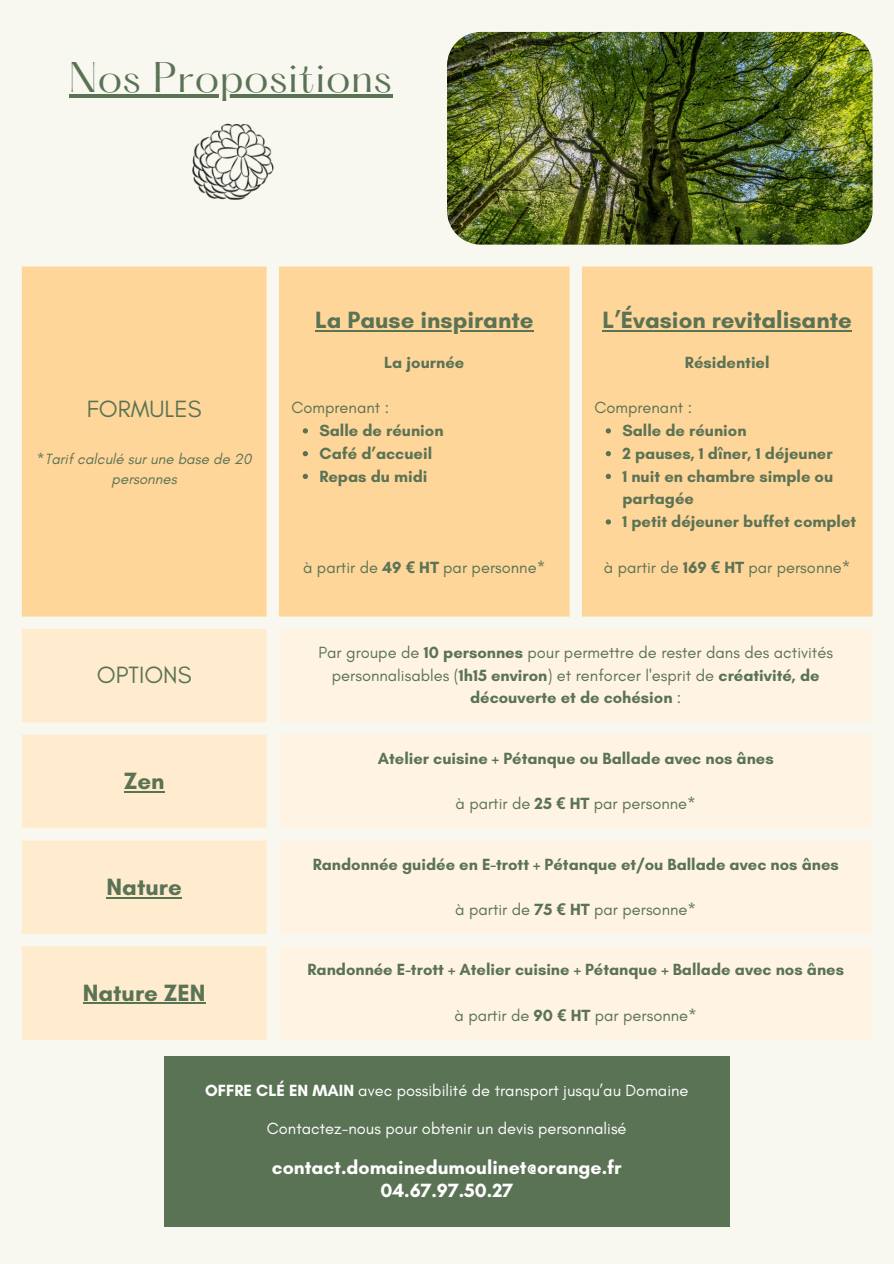
<style>
.page{position:relative;width:894px;height:1264px;background:#fff}
.page>*{position:absolute;margin:0;border:0;box-sizing:border-box;transform-origin:0 0}
.t1{font:37.5px "Hatton";letter-spacing:.02em;color:#5b7355}
.t2{font:700 24px "Glacial Indifference";color:#5b7355}
.t3{font:24px "Glacial Indifference";color:#5b7355}
.t4{font:700 19.5px/22.5px "Glacial Indifference";color:#fff;text-align:center}
.t5{font:700 16.5px/22.8px "Glacial Indifference";color:#5b7355}
.t6{font:16.5px/22.8px "Glacial Indifference";color:#5b7355;text-align:center}
.t7{font:16.5px "Glacial Indifference";color:#fff}
.t8{font:italic 15px/20.1px "Glacial Indifference";color:#5b7355;text-align:center}
.s1{font-weight:700}
.s2{font-family:"Noto Sans";font-weight:700}
</style>
<div class="page">
<div style="left:0;top:0;width:893px;height:1263px;background:#f8f8f1"></div>
<img style="left:447px;top:32px;width:425px;height:213px;border-radius:34px">
<img style="left:192px;top:123px;width:82px;height:77px">
<div style="left:164px;top:1056px;width:565px;height:170px;background:#5b7355"></div>
<div style="left:22px;top:266px;width:850px;height:350px;background:#ffd699"></div>
<svg style="left:22px;top:629px;width:244px;height:410px;background:#feecd0"></svg>
<svg style="left:279px;top:629px;width:593px;height:410px;fill:#fff4e3"></svg>
<hr style="left:315px;top:330px;width:218px;height:2px;background:#5b7355">
<svg style="left:302px;top:428px;width:6px;height:5px"></svg>
<svg style="left:302px;top:451px;width:6px;height:5px"></svg>
<svg style="left:302px;top:474px;width:6px;height:5px"></svg>
<hr style="left:602px;top:330px;width:249px;height:2px;background:#5b7355">
<svg style="left:605px;top:428px;width:5px;height:5px"></svg>
<svg style="left:605px;top:451px;width:5px;height:5px"></svg>
<svg style="left:605px;top:474px;width:5px;height:5px"></svg>
<svg style="left:605px;top:519px;width:5px;height:5px"></svg>
<hr style="left:124px;top:791px;width:40px;height:1px;background:#5b7355">
<hr style="left:107px;top:896px;width:75px;height:2px;background:#5b7355">
<hr style="left:83px;top:1002px;width:122px;height:2px;background:#5b7355">
<hr style="left:69px;top:94px;width:323px;height:4px;background:#5b7355">
<h2 class="t1" style="left:69px;top:60px;width:324px">Nos Propositions</h2>
<p class="t3" style="left:87px;top:394px;width:116px">FORMULES</p>
<p class="t8" style="left:37px;top:449px;width:216px">*Tarif calculé sur une base de 20 personnes</p>
<p class="t2" style="left:315px;top:306px;width:220px">La Pause inspirante</p>
<p class="t5" style="left:384px;top:351px;width:81px">La journée</p>
<p class="t6" style="left:291px;top:396px;width:99px">Comprenant :</p>
<p class="t5" style="left:319px;top:419px;width:126px">Salle de réunion</p>
<p class="t5" style="left:319px;top:442px;width:114px">Café d’accueil</p>
<p class="t5" style="left:319px;top:464px;width:110px">Repas du midi</p>
<p class="t6" style="left:303px;top:555px;width:244px">à partir de <span class="s1">49</span> <span class="s2">€</span> <span class="s1">HT</span> par personne*</p>
<p class="t2" style="left:602px;top:306px;width:251px">L’Évasion revitalisante</p>
<p class="t5" style="left:684px;top:351px;width:86px">Résidentiel</p>
<p class="t6" style="left:594px;top:396px;width:99px">Comprenant :</p>
<p class="t5" style="left:622px;top:419px;width:126px">Salle de réunion</p>
<p class="t5" style="left:622px;top:442px;width:212px">2 pauses, 1 dîner, 1 déjeuner</p>
<p class="t5" style="left:622px;top:464px;width:212px">1 nuit en chambre simple ou partagée</p>
<p class="t5" style="left:622px;top:510px;width:235px">1 petit déjeuner buffet complet</p>
<p class="t6" style="left:603px;top:555px;width:248px">à partir de <span class="s1">169</span> <span class="s2">€</span> <span class="s1">HT</span> par personne*</p>
<p class="t3" style="left:97px;top:660px;width:96px">OPTIONS</p>
<p class="t2" style="left:124px;top:766px;width:42px">Zen</p>
<p class="t2" style="left:107px;top:872px;width:77px">Nature</p>
<p class="t2" style="left:83px;top:977px;width:124px">Nature ZEN</p>
<p class="t6" style="left:318px;top:640px;width:516px">Par groupe de <span class="s1">10 personnes</span> pour permettre de rester dans des activités personnalisables (<span class="s1">1h15 environ</span>) et renforcer l'esprit de <span class="s1">créativité, de découverte et de cohésion</span> :</p>
<p class="t5" style="left:377px;top:746px;width:397px">Atelier cuisine + Pétanque ou Ballade avec nos ânes</p>
<p class="t6" style="left:455px;top:792px;width:242px">à partir de <span class="s1">25</span> <span class="s2">€</span> <span class="s1">HT</span> par personne*</p>
<p class="t5" style="left:312px;top:852px;width:527px">Randonnée guidée en E-trott + Pétanque et/ou Ballade avec nos ânes</p>
<p class="t6" style="left:455px;top:897px;width:242px">à partir de <span class="s1">75</span> <span class="s2">€</span> <span class="s1">HT</span> par personne*</p>
<p class="t5" style="left:307px;top:958px;width:538px">Randonnée E-trott + Atelier cuisine + Pétanque + Ballade avec nos ânes</p>
<p class="t6" style="left:454px;top:1003px;width:244px">à partir de <span class="s1">90</span> <span class="s2">€</span> <span class="s1">HT</span> par personne*</p>
<p class="t7" style="left:205px;top:1079px;width:484px"><span class="s1">OFFRE CLÉ EN MAIN</span> avec possibilité de transport jusqu’au Domaine</p>
<p class="t7" style="left:267px;top:1118px;width:361px">Contactez-nous pour obtenir un devis personnalisé</p>
<p class="t4" style="left:272px;top:1156px;width:351px">contact.domainedumoulinet@orange.fr<br>04.67.97.50.27</p>
</div>
